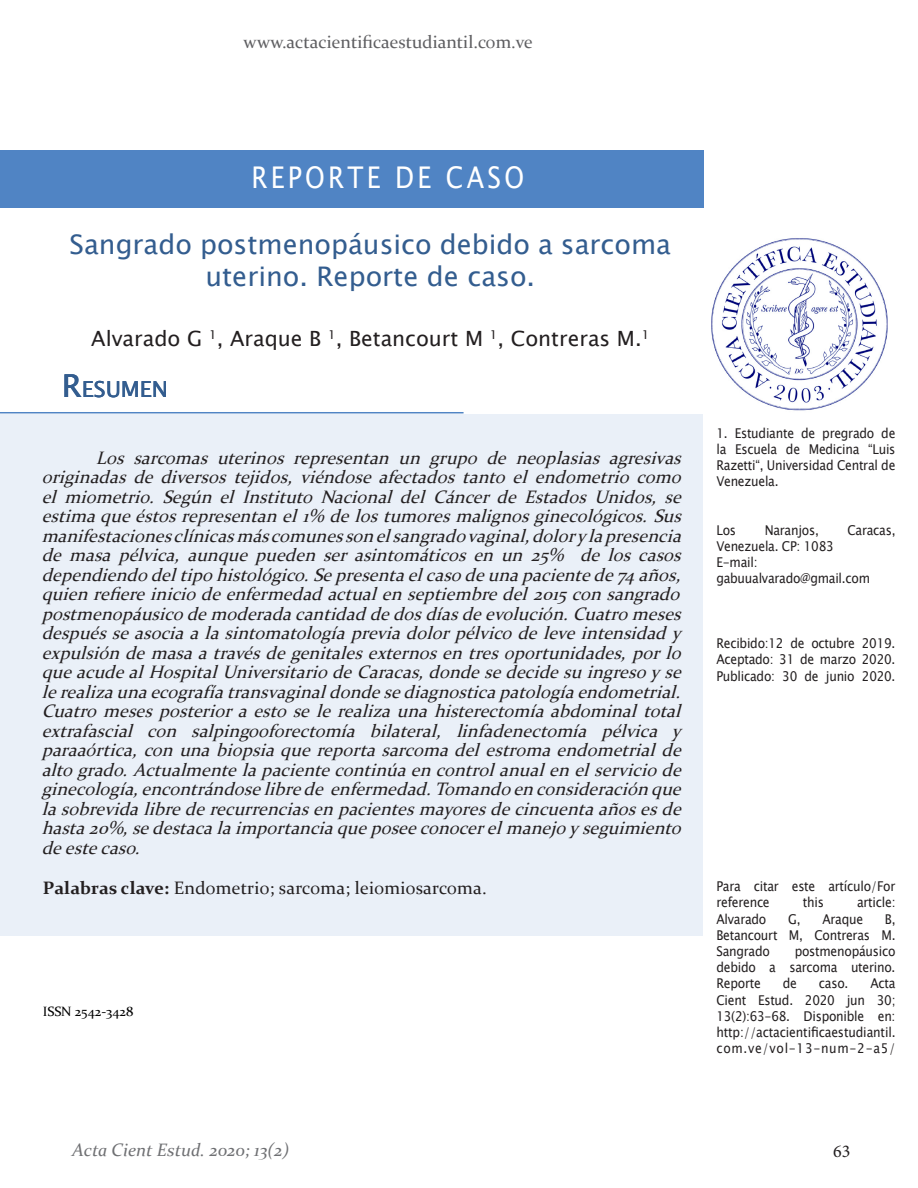
<style>
.page{position:relative;width:918px;height:1188px;background:#fff}
.page>*{position:absolute;margin:0;border:0;box-sizing:border-box;transform-origin:0 0}
.t1{font:30px "Lucida Sans Unicode";letter-spacing:.13em;color:#fff;scale:.85 1}
.t2{font:27px/32.4px "Lucida Sans Unicode";color:#335d8f;text-align:center}
.t3{font:22.05px "Lucida Sans Unicode";color:#335d8f}
.t4{font:21px "Lucida Sans Unicode";color:#231f20}
.t5{font:italic 18px/19.5px "Constantia";letter-spacing:.01em;color:#231f20}
.t6{font:18px "Constantia";letter-spacing:.01em;color:#231f20}
.t7{font:18px "Constantia";color:#5f5f62}
.t8{font:italic 18px "Constantia";color:#6f7073}
.t9{font:18px "Minion Pro";color:#231f20}
.t10{font:13.5px/16.2px "Lucida Sans Unicode";letter-spacing:-.02em;color:#231f20;text-align:justify;scale:.9 1}
.t11{font:13.5px "Constantia";color:#000}
.s1{font-size:31.5px}
.s2{font-weight:700}
</style>
<div class="page">
<div style="left:0;top:414px;width:703px;height:521px;background:#eaf0f8"></div>
<div style="left:0;top:150px;width:704px;height:58px;background:#5084c4"></div>
<hr style="left:0;top:412px;width:464px;height:1px;background:#5084c4">
<img style="left:711px;top:238px;width:176px;height:173px">
<p class="t7" style="left:244px;top:29px;width:291px">www.actacientificaestudiantil.com.ve</p>
<p class="t1" style="left:252px;top:154px;width:322px">REPORTE DE CASO</p>
<p class="t2" style="left:70px;top:228px;width:603px">Sangrado postmenopáusico debido a sarcoma uterino. Reporte de caso.</p>
<p class="t4" style="left:91px;top:322px;width:560px">Alvarado G <sup>1</sup>, Araque B <sup>1</sup>, Betancourt M <sup>1</sup>, Contreras M.<sup>1</sup></p>
<p class="t3" style="left:62px;top:372px;width:108px"><span class="s1">R</span>ESUMEN</p>
<p class="t5" style="left:42px;top:447px;width:647px;text-indent:54px">Los sarcomas uterinos representan un grupo de neoplasias agresivas originadas de diversos tejidos, viéndose afectados tanto el endometrio como el miometrio. Según el Instituto Nacional del Cáncer de Estados Unidos, se estimaqueéstosrepresentanel1% delostumoresmalignosginecológicos.Sus manifestacionesclínicasmáscomunessonelsangradovaginal,dolory lapresencia de masa pélvica, aunque pueden ser asintomáticos en un 25% de los casos dependiendodeltipohistológico.Sepresentaelcasodeunapacientede74años, quien refiere inicio de enfermedad actual en septiembre del 2015 con sangrado postmenopáusicodemoderadacantidaddedosdíasdeevolución.Cuatromeses despuésseasociaalasintomatologíapreviadolorpélvicodeleveintensidady expulsióndemasaatravésdegenitalesexternosentresoportunidades,porlo queacudealHospitalUniversitariodeCaracas,dondesedecidesuingresoy se lerealizaunaecografíatransvaginaldondesediagnosticapatologíaendometrial.<br>Cuatromesesposterioraestoselerealizaunahisterectomíaabdominal total extrafascial con salpingooforectomía bilateral, linfadenectomía pélvica y paraaórtica,conunabiopsiaquereportasarcomadelestromaendometrialde altogrado.Actualmentelapacientecontinúaencontrolanualenelserviciode ginecología,encontrándoselibredeenfermedad.Tomandoenconsideraciónque lasobrevidalibrederecurrenciasenpacientesmayoresdecincuentaañosesde hasta20%,sedestacalaimportanciaqueposeeconocerelmanejoy seguimiento deestecaso.</p>
<p class="t6" style="left:43px;top:876px;width:445px"><span class="s2">Palabras clave:</span> Endometrio; sarcoma; leiomiosarcoma.</p>
<p class="t11" style="left:43px;top:1002px;width:92px">ISSN 2542-3428</p>
<p class="t10" style="left:716px;top:425px;width:200px">1. Estudiante de pregrado de la Escuela de Medicina “Luis Razetti“, Universidad Central de Venezuela.</p>
<p class="t10" style="left:716px;top:522px;width:23px">Los</p>
<p class="t10" style="left:765px;top:522px;width:62px">Naranjos,</p>
<p class="t10" style="left:847px;top:522px;width:55px">Caracas,</p>
<p class="t10" style="left:716px;top:538px;width:132px">Venezuela. CP: 1083</p>
<p class="t10" style="left:716px;top:554px;width:47px">E-mail:</p>
<p class="t10" style="left:716px;top:571px;width:172px">gabuualvarado@gmail.com</p>
<p class="t10" style="left:716px;top:635px;width:200px">Recibido:12 de octubre 2019.<br>Aceptado: 31 de marzo 2020.</p>
<p class="t10" style="left:716px;top:668px;width:200px">Publicado: 30 de junio 2020.</p>
<p class="t10" style="left:716px;top:878px;width:200px">Para citar este artículo/For</p>
<p class="t10" style="left:716px;top:895px;width:61px">reference</p>
<p class="t10" style="left:803px;top:895px;width:25px">this</p>
<p class="t10" style="left:857px;top:895px;width:44px">article:</p>
<p class="t10" style="left:716px;top:911px;width:57px">Alvarado</p>
<p class="t10" style="left:788px;top:911px;width:15px">G,</p>
<p class="t10" style="left:822px;top:911px;width:47px">Araque</p>
<p class="t10" style="left:716px;top:911px;width:200px;text-align:right">B,<br>Betancourt M, Contreras M.</p>
<p class="t10" style="left:716px;top:943px;width:61px">Sangrado</p>
<p class="t10" style="left:716px;top:943px;width:200px;text-indent:78px">postmenopáusico debido a sarcoma uterino.<br>Reporte</p>
<p class="t10" style="left:783px;top:976px;width:17px">de</p>
<p class="t10" style="left:819px;top:976px;width:34px">caso.</p>
<p class="t10" style="left:870px;top:976px;width:29px">Acta</p>
<p class="t10" style="left:716px;top:992px;width:201px">Cient Estud. 2020 jun 30; 13(2):63-68. Disponible en: http://actacientificaestudiantil. com.ve/vol-13-num-2-a5/</p>
<p class="t8" style="left:72px;top:1138px;width:219px">Acta Cient Estud. 2020; 13(2)</p>
<p class="t9" style="left:833px;top:1139px;width:19px">63</p>
</div>
